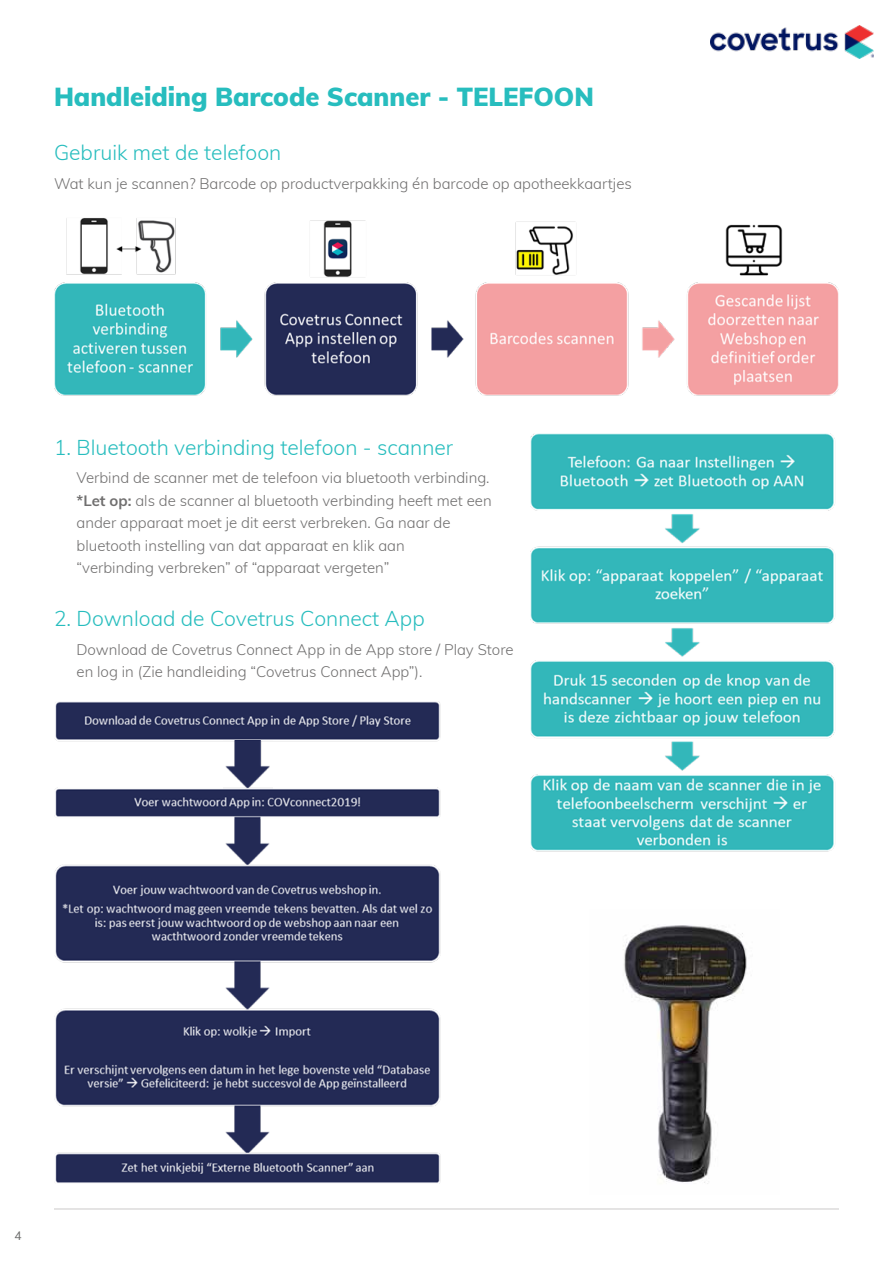
<style>
.page{position:relative;width:893px;height:1263px;background:#fff}
.page>*{position:absolute;margin:0;border:0;box-sizing:border-box;transform-origin:0 0}
.t1{font:900 25.5px "Muli";color:#27bdbe}
.t2{font:300 21px "Muli";color:#27bdbe}
.t3{font:300 15px/22.5px "Muli";color:#706f6f}
.t4{font:12px "Muli";color:#666766}
.s1{font-weight:700}
</style>
<div class="page">
<img style="left:710px;top:26px;width:164px;height:32px">
<hr style="left:54px;top:1209px;width:785px;height:1px;background:#cbc9c9">
<img style="left:54px;top:218px;width:785px;height:178px">
<img style="left:531px;top:434px;width:304px;height:418px">
<img style="left:54px;top:701px;width:387px;height:482px">
<img style="left:223px;top:740px;width:49px;height:48px">
<img style="left:624px;top:925px;width:123px;height:259px">
<h1 class="t1" style="left:54px;top:78px;width:541px">Handleiding Barcode Scanner - TELEFOON</h1>
<h2 class="t2" style="left:54px;top:137px;width:229px">Gebruik met de telefoon</h2>
<p class="t3" style="left:54px;top:171px;width:579px">Wat kun je scannen? Barcode op productverpakking én barcode op apotheekkaartjes</p>
<h2 class="t2" style="left:54px;top:432px;width:401px">1. Bluetooth verbinding telefoon - scanner</h2>
<p class="t3" style="left:77px;top:466px;width:417px">Verbind de scanner met de telefoon via bluetooth verbinding. <span class="s1">*Let op:</span> als de scanner al bluetooth verbinding heeft met een ander apparaat moet je dit eerst verbreken. Ga naar de bluetooth instelling van dat apparaat en klik aan<br>“verbinding verbreken” of “apparaat vergeten”</p>
<h2 class="t2" style="left:54px;top:603px;width:372px">2. Download de Covetrus Connect App</h2>
<p class="t3" style="left:77px;top:637px;width:438px">Download de Covetrus Connect App in de App store / Play Store en log in (Zie handleiding “Covetrus Connect App”).</p>
<p class="t4" style="left:14px;top:1227px;width:9px">4</p>
</div>
